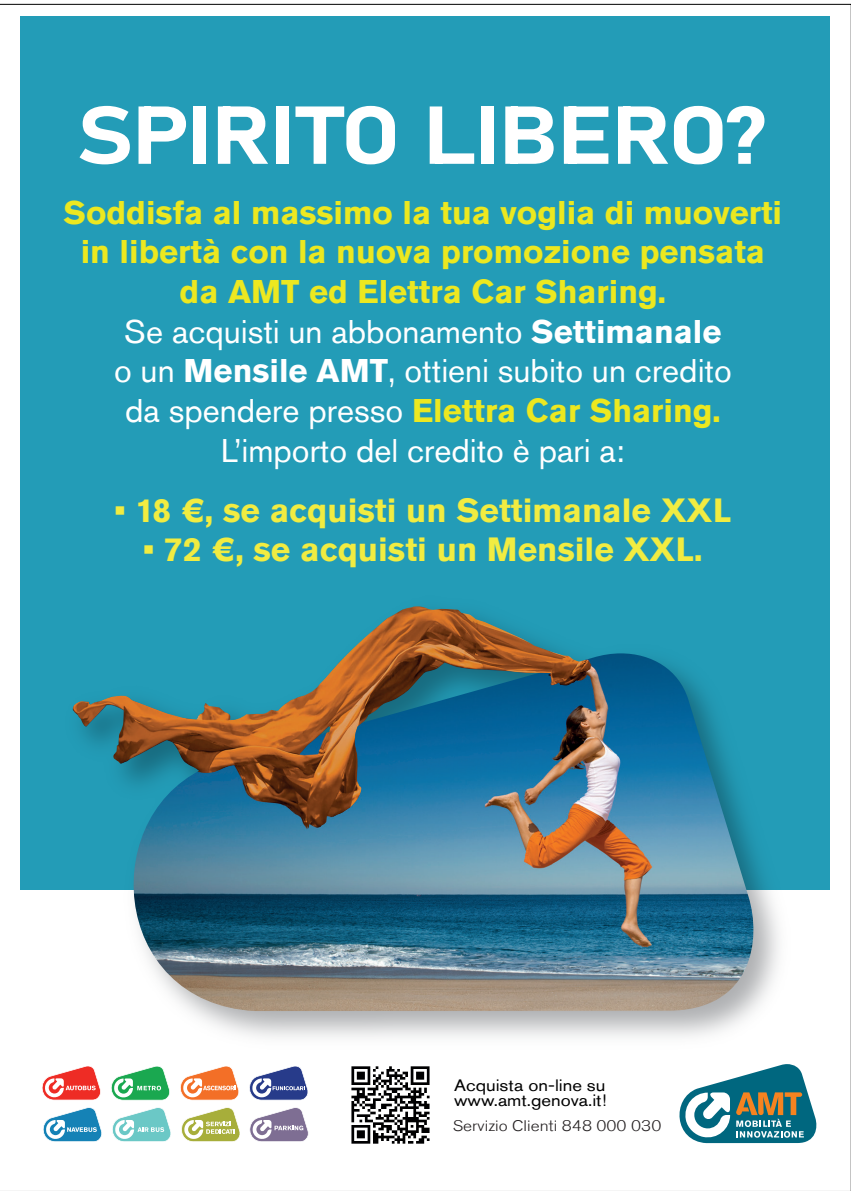
<style>
.page{position:relative;width:851px;height:1191px;background:#fff}
.page>*{position:absolute;margin:0;border:0;box-sizing:border-box;transform-origin:0 0}
.t1{font:80.8px "Bahnschrift";letter-spacing:-.02em;color:#fff;scale:1.16 1}
.t2{font:700 33.4px "Akzidenz Grotesk Std";color:#f1ec41}
.t3{font:700 32.6px/39.6px "Akzidenz Grotesk Std";color:#ece820;text-align:center}
.t4{font:16.4px/14.8px "Akzidenz Grotesk Std";color:#000001;scale:1.12 1}
.t5{font:300 15.4px "Akzidenz Grotesk Std";color:#231f20;scale:1.12 1}
.s1{font-weight:400;color:#fff}
.s2{color:#fff}
</style>
<div class="page">
<div style="left:20px;top:17px;width:809px;height:873px;background:#239cb7"></div>
<svg style="left:42px;top:1066px;width:59px;height:34px"></svg>
<svg style="left:111px;top:1066px;width:59px;height:34px"></svg>
<svg style="left:249px;top:1066px;width:59px;height:34px"></svg>
<svg style="left:43px;top:1107px;width:59px;height:35px"></svg>
<svg style="left:180px;top:1066px;width:59px;height:34px"></svg>
<svg style="left:112px;top:1107px;width:59px;height:35px"></svg>
<svg style="left:181px;top:1107px;width:128px;height:35px"></svg>
<svg style="left:679px;top:1064px;width:138px;height:80px"></svg>
<img style="left:351px;top:1066px;width:79px;height:78px">
<img style="left:72px;top:606px;width:707px;height:432px">
<img style="left:96px;top:653px;width:660px;height:358px">
<img style="left:73px;top:606px;width:344px;height:220px">
<h1 class="t1" style="left:76px;top:74px;width:596px">SPIRITO LIBERO?</h1>
<p class="t3" style="left:64px;top:192px;width:720px">Soddisfa al massimo la tua voglia di muoverti in libertà con la nuova promozione pensata da AMT ed Elettra Car Sharing.<br><span class="s1">Se acquisti un abbonamento</span> <span class="s2">Settimanale<br></span><span class="s1">o un</span> <span class="s2">Mensile AMT</span><span class="s1">, ottieni subito un credito<br>da spendere presso</span> Elettra Car Sharing.<br><span class="s1">L’importo del credito è pari a:</span></p>
<p class="t2" style="left:114px;top:490px;width:618px">• 18 €, se acquisti un Settimanale XXL</p>
<p class="t2" style="left:143px;top:530px;width:560px">• 72 €, se acquisti un Mensile XXL.</p>
<p class="t4" style="left:454px;top:1078px;width:138px">Acquista on-line su www.amt.genova.it!</p>
<p class="t5" style="left:453px;top:1117px;width:188px">Servizio Clienti 848 000 030</p>
</div>
